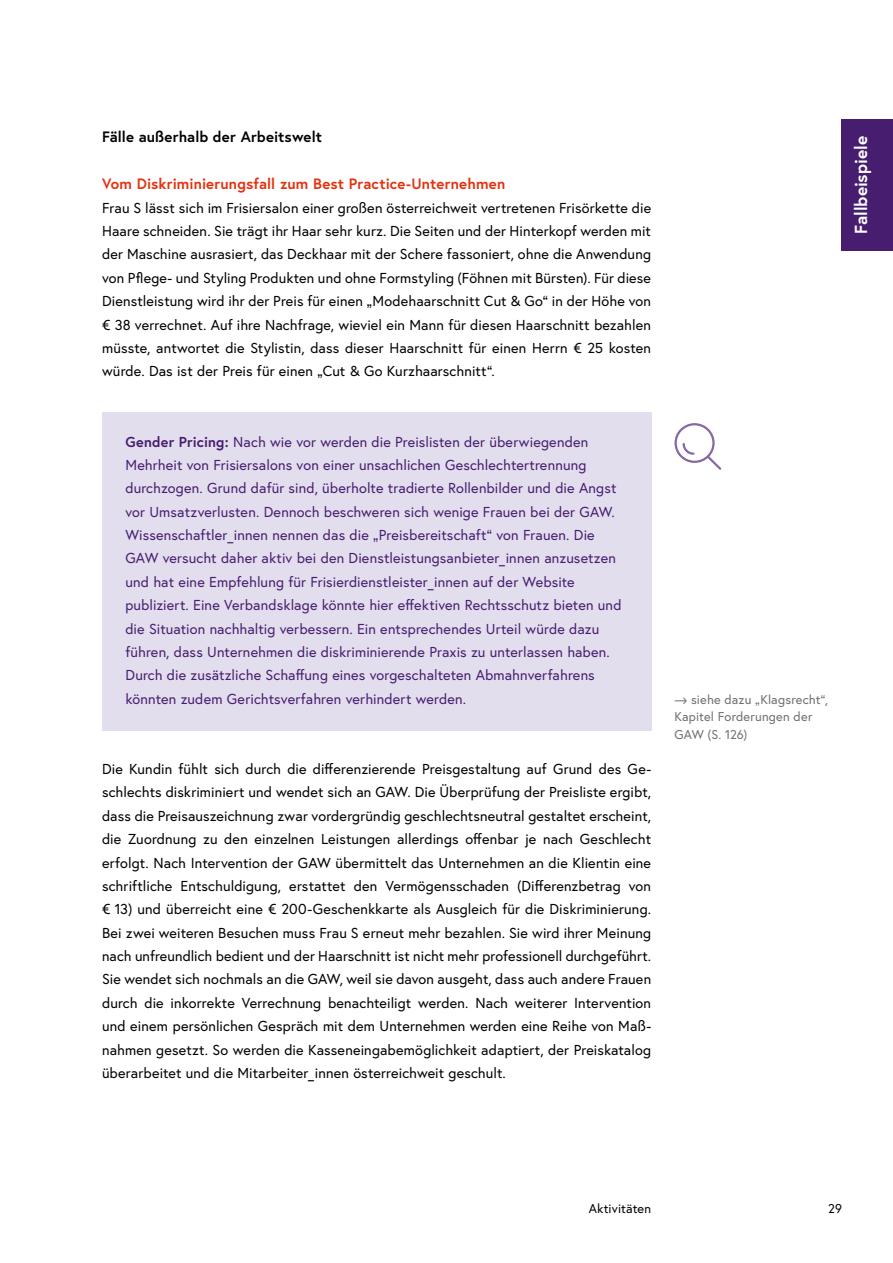
<style>
.page{position:relative;width:893px;height:1263px;background:#fff}
.page>*{position:absolute;margin:0;border:0;box-sizing:border-box;transform-origin:0 0}
.t1{font:700 17.4px "Europa Austria";color:#fff}
.Überschriften_h5_ohne_Nummerierung{font:700 15px "Europa Austria";letter-spacing:.01em;color:#e5310e}
.Überschriften_h4_ohne_Num_5_5{font:700 15px "Europa Austria";letter-spacing:.01em;color:#000}
.p_Abstand_danach{font:14.4px/23.4px "Europa Austria";letter-spacing:.01em;color:#000;text-align:justify}
.Infobox_p_Infobox_Kap_2_lila{font:14.4px/23.4px "Europa Austria";letter-spacing:.01em;color:#471d70}
.p_Bildbeschriftung{font:12.75px/17.5px "Europa Austria";letter-spacing:.015em;color:#6f6f6e}
.t2{font:12.75px "Europa Austria";letter-spacing:.01em;color:#000}
.s1{font-weight:700}
</style>
<div class="page">
<div style="left:102px;top:412px;width:549px;height:318px;background:#e3deed"></div>
<div style="left:842px;top:119px;width:51px;height:132px;background:#471d70"></div>
<div style="left:674px;top:423px;width:41px;height:40px;border:2px solid #8569a2;border-radius:50%"></div>
<svg style="left:705px;top:454px;width:17px;height:16px"></svg>
<svg style="left:681px;top:443px;width:14px;height:13px"></svg>
<h4 class="Überschriften_h4_ohne_Num_5_5" style="left:102px;top:127px;width:221px">Fälle außerhalb der Arbeitswelt</h4>
<h5 class="Überschriften_h5_ohne_Nummerierung" style="left:102px;top:174px;width:405px">Vom Diskriminierungsfall zum Best Practice-Unternehmen</h5>
<p class="p_Abstand_danach" style="left:102px;top:196px;width:551px">Frau S lässt sich im Frisiersalon einer großen österreichweit vertretenen Frisörkette die Haare schneiden. Sie trägt ihr Haar sehr kurz. Die Seiten und der Hinterkopf werden mit der Maschine ausrasiert, das Deckhaar mit der Schere fassoniert, ohne die Anwendung von Pflege- und Styling Produkten und ohne Formstyling (Föhnen mit Bürsten). Für diese Dienstleistung wird ihr der Preis für einen „Modehaarschnitt Cut &amp; Go“ in der Höhe von € 38 verrechnet. Auf ihre Nachfrage, wieviel ein Mann für diesen Haarschnitt bezahlen müsste, antwortet die Stylistin, dass dieser Haarschnitt für einen Herrn € 25 kosten würde. Das ist der Preis für einen „Cut &amp; Go Kurzhaarschnitt“.</p>
<p class="Infobox_p_Infobox_Kap_2_lila" style="left:125px;top:429px;width:498px"><span class="s1">Gender Pricing:</span> Nach wie vor werden die Preislisten der überwiegenden Mehrheit von Frisiersalons von einer unsachlichen Geschlechtertrennung durchzogen. Grund dafür sind, überholte tradierte Rollenbilder und die Angst vor Umsatzverlusten. Dennoch beschweren sich wenige Frauen bei der GAW.<br>Wissenschaftler_innen nennen das die „Preisbereitschaft“ von Frauen. Die GAW versucht daher aktiv bei den Dienstleistungsanbieter_innen anzusetzen und hat eine Empfehlung für Frisierdienstleister_innen auf der Website publiziert. Eine Verbandsklage könnte hier effektiven Rechtsschutz bieten und die Situation nachhaltig verbessern. Ein entsprechendes Urteil würde dazu führen, dass Unternehmen die diskriminierende Praxis zu unterlassen haben.<br>Durch die zusätzliche Schaffung eines vorgeschalteten Abmahnverfahrens könnten zudem Gerichtsverfahren verhindert werden.</p>
<p class="p_Abstand_danach" style="left:102px;top:757px;width:551px">Die Kundin fühlt sich durch die differenzierende Preisgestaltung auf Grund des Ge&shy;schlechts diskriminiert und wendet sich an GAW. Die Überprüfung der Preisliste ergibt, dass die Preisauszeichnung zwar vordergründig geschlechtsneutral gestaltet erscheint, die Zuordnung zu den einzelnen Leistungen allerdings offenbar je nach Geschlecht erfolgt. Nach Intervention der GAW übermittelt das Unternehmen an die Klientin eine schriftliche Entschuldigung, erstattet den Vermögensschaden (Differenzbetrag von € 13) und überreicht eine € 200-Geschenkkarte als Ausgleich für die Diskriminierung.<br>Bei zwei weiteren Besuchen muss Frau S erneut mehr bezahlen. Sie wird ihrer Meinung nach unfreundlich bedient und der Haarschnitt ist nicht mehr professionell durchgeführt.<br>Sie wendet sich nochmals an die GAW, weil sie davon ausgeht, dass auch andere Frauen durch die inkorrekte Verrechnung benachteiligt werden. Nach weiterer Intervention und einem persönlichen Gespräch mit dem Unternehmen werden eine Reihe von Maß&shy;nahmen gesetzt. So werden die Kasseneingabemöglichkeit adaptiert, der Preiskatalog überarbeitet und die Mitarbeiter_innen österreichweit geschult.</p>
<p class="p_Bildbeschriftung" style="left:674px;top:690px;width:155px">⟶ siehe dazu „Klagsrecht“,<br>Kapitel Forderungen der<br>GAW (S. 126)</p>
<p class="t1" style="left:849px;top:234px;width:100px;rotate:-90deg">Fallbeispiele</p>
<p class="t2" style="left:589px;top:1200px;width:64px">Aktivitäten</p>
<p class="t2" style="left:828px;top:1200px;width:15px">29</p>
</div>
